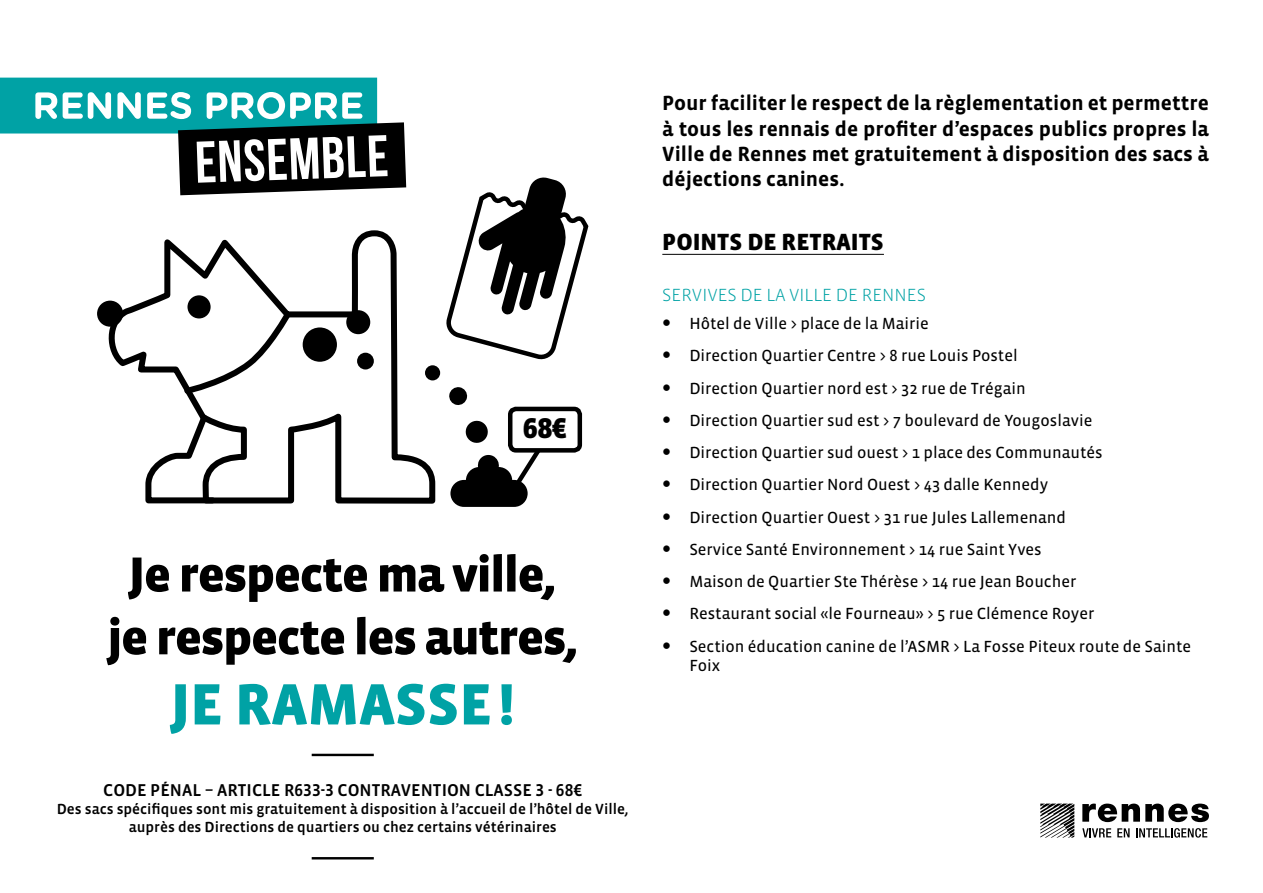
<style>
.page{position:relative;width:1263px;height:893px;background:#fff}
.page>*{position:absolute;margin:0;border:0;box-sizing:border-box;transform-origin:0 0}
.t1{font:900 59.55px "Vista Sans OT";color:#00a2a5}
.t2{font:900 50.4px/62.8px "Vista Sans OT";letter-spacing:-.025em;color:#000;text-align:center}
.t3{font:900 29.25px "Vista Sans OT";color:#000}
.t4{font:900 24px "Vista Sans OT";color:#000}
.t5{font:700 21px/25.2px "Vista Sans OT";color:#000;text-align:justify}
.t6{font:300 18px "Vista Sans OT";color:#00a2a5}
.t7{font:500 17.55px "Vista Sans OT";color:#000}
.t8{font:16.5px/19.5px "Vista Sans OT";color:#000}
.t9{font:500 15px/18px "Vista Sans OT";color:#000;text-align:center}
.s1{font-family:"Avenir";font-size:18px}
</style>
<div class="page">
<hr style="left:312px;top:754px;width:62px;height:2px;background:#000">
<hr style="left:312px;top:857px;width:62px;height:2px;background:#000">
<hr style="left:662px;top:254px;width:222px;height:1px;background:#000">
<svg style="left:1040px;top:804px;width:34px;height:34px"></svg>
<svg style="left:1082px;top:828px;width:29px;height:9px"></svg>
<svg style="left:1117px;top:828px;width:12px;height:9px"></svg>
<svg style="left:1136px;top:828px;width:71px;height:10px"></svg>
<svg style="left:1082px;top:804px;width:127px;height:18px"></svg>
<svg style="left:0;top:78px;width:406px;height:117px"></svg>
<svg style="left:438px;top:177px;width:151px;height:330px"></svg>
<div style="left:97px;top:301px;width:26px;height:26px;background:#000;border-radius:50%"></div>
<svg style="left:107px;top:230px;width:331px;height:274px"></svg>
<svg style="left:142px;top:410px;width:76px;height:94px"></svg>
<svg style="left:181px;top:308px;width:113px;height:89px"></svg>
<h3 class="t3" style="left:523px;top:413px;width:45px">68€</h3>
<h2 class="t2" style="left:107px;top:544px;width:473px">Je respecte ma ville, je respecte les autres,</h2>
<h1 class="t1" style="left:171px;top:674px;width:345px">JE RAMASSE!</h1>
<p class="t7" style="left:103px;top:781px;width:480px">CODE PÉNAL – ARTICLE R633-3 CONTRAVENTION CLASSE 3 - 68€</p>
<p class="t9" style="left:57px;top:800px;width:573px">Des sacs spécifiques sont mis gratuitement à disposition à l’accueil de l’hôtel de Ville, auprès des Directions de quartiers ou chez certains vétérinaires</p>
<p class="t5" style="left:662px;top:91px;width:548px">Pour faciliter le respect de la règlementation et permettre à tous les rennais de profiter d’espaces publics propres la Ville de Rennes met gratuitement à disposition des sacs à déjections canines.</p>
<h3 class="t4" style="left:662px;top:229px;width:223px">POINTS DE RETRAITS</h3>
<p class="t6" style="left:662px;top:286px;width:265px">SERVIVES DE LA VILLE DE RENNES</p>
<p class="t8" style="left:662px;top:314px;width:268px"><span class="s1">•</span> Hôtel de Ville &gt; place de la Mairie</p>
<p class="t8" style="left:662px;top:346px;width:357px"><span class="s1">•</span> Direction Quartier Centre &gt; 8 rue Louis Postel</p>
<p class="t8" style="left:662px;top:379px;width:365px"><span class="s1">•</span> Direction Quartier nord est &gt; 32 rue de Trégain</p>
<p class="t8" style="left:662px;top:411px;width:432px"><span class="s1">•</span> Direction Quartier sud est &gt; 7 boulevard de Yougoslavie</p>
<p class="t8" style="left:662px;top:443px;width:442px"><span class="s1">•</span> Direction Quartier sud ouest &gt; 1 place des Communautés</p>
<p class="t8" style="left:662px;top:475px;width:387px"><span class="s1">•</span> Direction Quartier Nord Ouest &gt; 43 dalle Kennedy</p>
<p class="t8" style="left:662px;top:508px;width:405px"><span class="s1">•</span> Direction Quartier Ouest &gt; 31 rue Jules Lallemenand</p>
<p class="t8" style="left:662px;top:540px;width:381px"><span class="s1">•</span> Service Santé Environnement &gt; 14 rue Saint Yves</p>
<p class="t8" style="left:662px;top:572px;width:416px"><span class="s1">•</span> Maison de Quartier Ste Thérèse &gt; 14 rue Jean Boucher</p>
<p class="t8" style="left:662px;top:604px;width:434px"><span class="s1">•</span> Restaurant social «le Fourneau» &gt; 5 rue Clémence Royer</p>
<p class="t8" style="left:689px;top:637px;width:503px;text-indent:-27px"><span class="s1">•</span> Section éducation canine de l’ASMR &gt; La Fosse Piteux route de Sainte<br>Foix</p>
</div>
